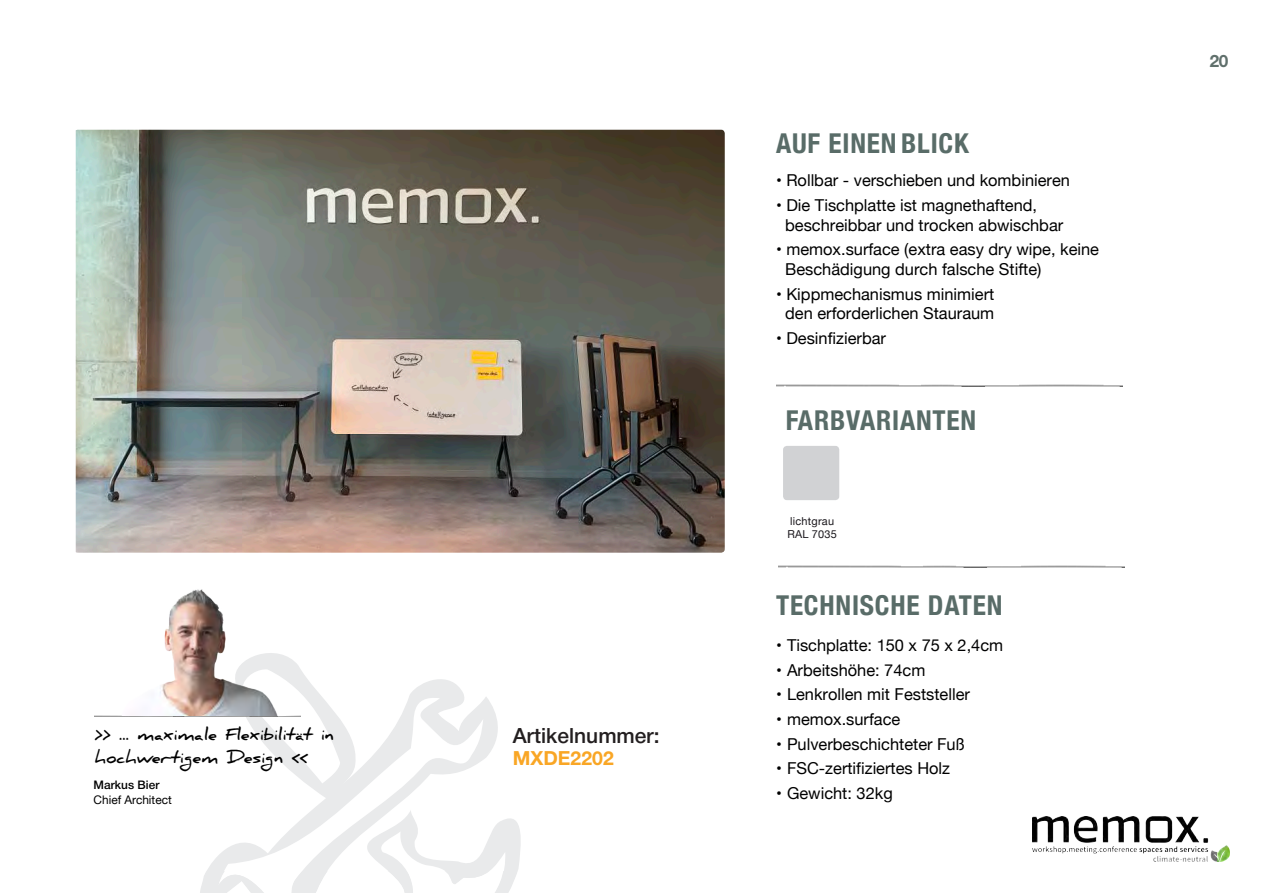
<style>
.page{position:relative;width:1263px;height:893px;background:#fff}
.page>*{position:absolute;margin:0;border:0;box-sizing:border-box;transform-origin:0 0}
.t1{font:700 condensed 27.3px "Helvetica Neue";letter-spacing:.03em;color:#596c68}
.t2{font:500 21px "Helvetica Neue";color:#231f20}
.t3{font:700 19.5px "Helvetica Neue";color:#f9a625}
.t4{font:700 17.25px "Helvetica Neue";color:#60706c}
.t5{font:16.35px/19.6px "Helvetica Neue";color:#000001}
.t6{font:700 16.35px/23.2px "Daniel";letter-spacing:.01em;color:#000}
.t7{font:11.85px "Helvetica Neue";color:#000}
.t8{font:500 11.85px "Helvetica Neue";color:#000}
.t9{font:10.95px/13.2px "Helvetica Neue";letter-spacing:.02em;color:#1a171c}
</style>
<div class="page">
<svg style="left:206px;top:654px;width:315px;height:218px"></svg>
<svg style="left:200px;top:872px;width:317px;height:21px"></svg>
<img style="left:76px;top:130px;width:649px;height:423px">
<img style="left:778px;top:566px;width:346px;height:1px">
<img style="left:776px;top:385px;width:346px;height:1px">
<img style="left:95px;top:715px;width:205px;height:2px">
<img style="left:1032px;top:816px;width:197px;height:46px">
<div style="left:783px;top:446px;width:56px;height:54px;background:#d1d2d4;border-radius:4px"></div>
<img style="left:160px;top:589px;width:119px;height:126px">
<p class="t6" style="left:95px;top:722px;width:240px">&gt;&gt; ... maximale Flexibilität in hochwertigem Design &lt;&lt;</p>
<p class="t8" style="left:94px;top:775px;width:67px">Markus Bier</p>
<p class="t7" style="left:94px;top:792px;width:80px">Chief Architect</p>
<p class="t2" style="left:513px;top:718px;width:149px">Artikelnummer:</p>
<p class="t3" style="left:513px;top:743px;width:103px">MXDE2202</p>
<h1 class="t1" style="left:776px;top:121px;width:194px">AUF EINEN BLICK</h1>
<p class="t5" style="left:776px;top:172px;width:295px">• Rollbar - verschieben und kombinieren</p>
<p class="t5" style="left:785px;top:196px;width:280px;text-indent:-9px">• Die Tischplatte ist magnethaftend, beschreibbar und trocken abwischbar</p>
<p class="t5" style="left:785px;top:241px;width:315px;text-indent:-9px">• memox.surface (extra easy dry wipe, keine<br>Beschädigung durch falsche Stifte)</p>
<p class="t5" style="left:776px;top:285px;width:220px;text-align:center">• Kippmechanismus minimiert den erforderlichen Stauraum</p>
<p class="t5" style="left:776px;top:329px;width:111px">• Desinfizierbar</p>
<h1 class="t1" style="left:786px;top:397px;width:192px">FARBVARIANTEN</h1>
<p class="t9" style="left:787px;top:515px;width:51px">lichtgrau<br>RAL 7035</p>
<h1 class="t1" style="left:776px;top:583px;width:228px">TECHNISCHE DATEN</h1>
<p class="t5" style="left:776px;top:636px;width:229px">• Tischplatte: 150 x 75 x 2,4cm</p>
<p class="t5" style="left:776px;top:661px;width:151px">• Arbeitshöhe: 74cm</p>
<p class="t5" style="left:776px;top:686px;width:195px">• Lenkrollen mit Feststeller</p>
<p class="t5" style="left:776px;top:710px;width:126px">• memox.surface</p>
<p class="t5" style="left:776px;top:735px;width:190px">• Pulverbeschichteter Fuß</p>
<p class="t5" style="left:776px;top:759px;width:176px">• FSC-zertifiziertes Holz</p>
<p class="t5" style="left:776px;top:784px;width:118px">• Gewicht: 32kg</p>
<p class="t4" style="left:1210px;top:47px;width:20px">20</p>
</div>
